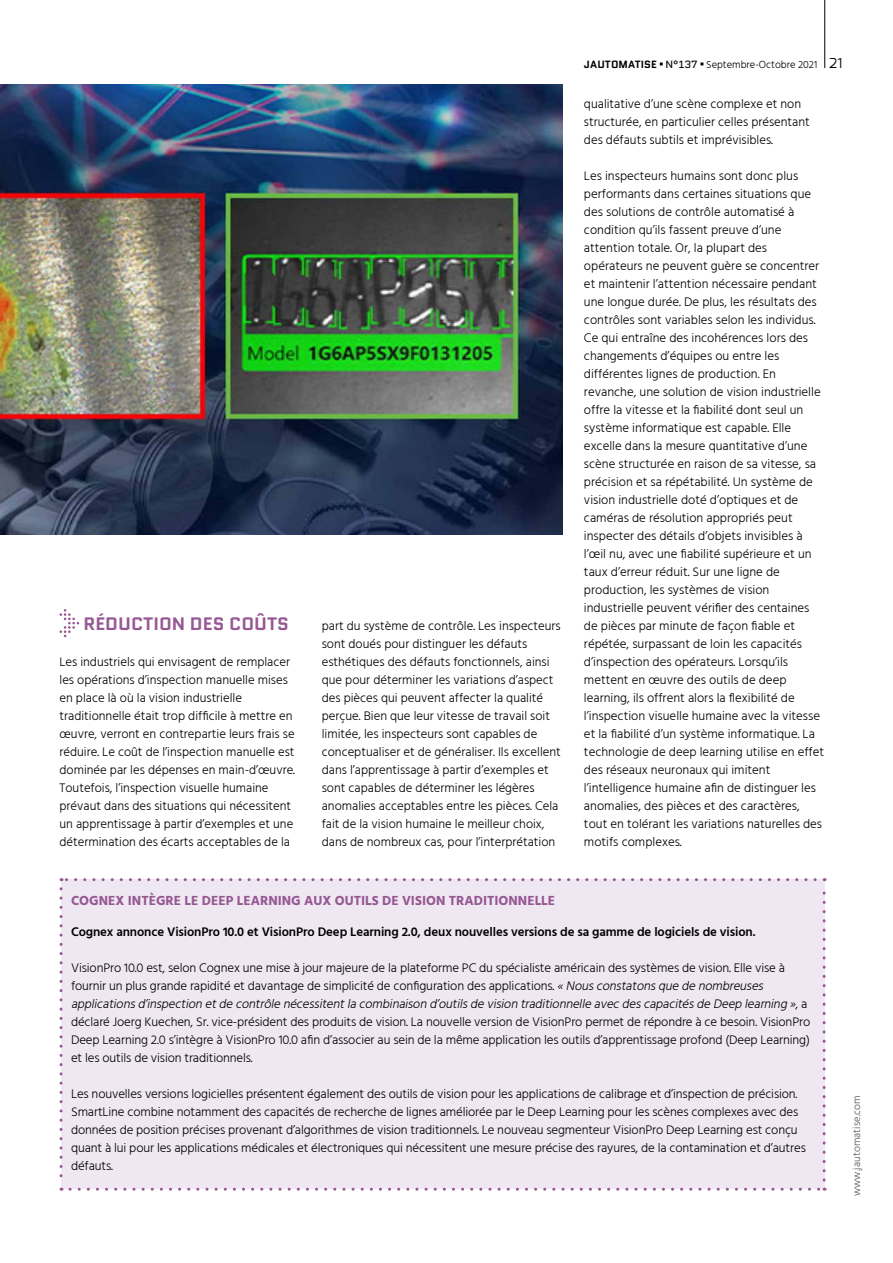
<style>
.page{position:relative;width:893px;height:1263px;background:#fff}
.page>*{position:absolute;margin:0;border:0;box-sizing:border-box;transform-origin:0 0}
.INTER{font:700 18px "Quantico";color:#965893}
.Corps{font:700 13.5px "Hind Guntur";color:#965893}
.Corps-2{font:300 12.75px/18px "Hind Guntur";color:#000}
.Corps-3{font:600 12.75px "Hind Guntur";letter-spacing:-.01em;color:#000}
.t1{font:300 10.5px "Hind Guntur";color:#000}
.t2{font:300 10.5px "Hind Guntur";letter-spacing:.01em;color:#565656}
.s1{font-family:"Quantico";font-weight:700}
.s2{font-family:"Quantico";font-weight:400}
.s3{font-family:"Exo";font-weight:400;font-size:13.5px}
.s4{font-style:italic}
</style>
<div class="page">
<img style="left:0;top:84px;width:563px;height:450px">
<svg style="left:60px;top:609px;width:19px;height:28px"></svg>
<div style="left:61px;top:880px;width:763px;height:309px;background:#efe8f2"></div>
<svg style="left:60px;top:889px;width:3px;height:302px"></svg>
<svg style="left:70px;top:1188px;width:755px;height:3px"></svg>
<svg style="left:823px;top:878px;width:3px;height:302px"></svg>
<svg style="left:61px;top:878px;width:754px;height:3px"></svg>
<hr style="left:824px;top:0;width:1px;height:68px;background:#000">
<p class="INTER" style="left:83px;top:611px;width:207px">RÉDUCTION DES COÛTS</p>
<p class="Corps-2" style="left:60px;top:653px;width:237px">Les industriels qui envisagent de remplacer les opérations d’inspection manuelle mises en place là où la vision industrielle traditionnelle était trop difficile à mettre en œuvre, verront en contrepartie leurs frais se réduire. Le coût de l’inspection manuelle est dominée par les dépenses en main-d’œuvre.<br>Toutefois, l’inspection visuelle humaine prévaut dans des situations qui nécessitent un apprentissage à partir d’exemples et une détermination des écarts acceptables de la</p>
<p class="Corps-2" style="left:322px;top:617px;width:241px">part du système de contrôle. Les inspecteurs sont doués pour distinguer les défauts esthétiques des défauts fonctionnels, ainsi que pour déterminer les variations d’aspect des pièces qui peuvent affecter la qualité perçue. Bien que leur vitesse de travail soit limitée, les inspecteurs sont capables de conceptualiser et de généraliser. Ils excellent dans l’apprentissage à partir d’exemples et sont capables de déterminer les légères anomalies acceptables entre les pièces. Cela fait de la vision humaine le meilleur choix, dans de nombreux cas, pour l’interprétation</p>
<p class="t1" style="left:584px;top:58px;width:259px"><span class="s1">JAUTOMATISE</span> <span class="s2">N°137</span> Septembre-Octobre 2021 <span class="s3">21</span></p>
<p class="Corps-2" style="left:584px;top:95px;width:227px">qualitative d’une scène complexe et non structurée, en particulier celles présentant des défauts subtils et imprévisibles.</p>
<p class="Corps-2" style="left:584px;top:167px;width:242px">Les inspecteurs humains sont donc plus performants dans certaines situations que des solutions de contrôle automatisé à condition qu’ils fassent preuve d’une attention totale. Or, la plupart des opérateurs ne peuvent guère se concentrer et maintenir l’attention nécessaire pendant une longue durée. De plus, les résultats des contrôles sont variables selon les individus.<br>Ce qui entraîne des incohérences lors des changements d’équipes ou entre les différentes lignes de production. En revanche, une solution de vision industrielle offre la vitesse et la fiabilité dont seul un système informatique est capable. Elle excelle dans la mesure quantitative d’une scène structurée en raison de sa vitesse, sa précision et sa répétabilité. Un système de vision industrielle doté d’optiques et de caméras de résolution appropriés peut inspecter des détails d’objets invisibles à l’œil nu, avec une fiabilité supérieure et un taux d’erreur réduit. Sur une ligne de production, les systèmes de vision industrielle peuvent vérifier des centaines de pièces par minute de façon fiable et répétée, surpassant de loin les capacités d’inspection des opérateurs. Lorsqu’ils mettent en œuvre des outils de deep learning, ils offrent alors la flexibilité de l’inspection visuelle humaine avec la vitesse et la fiabilité d’un système informatique. La technologie de deep learning utilise en effet des réseaux neuronaux qui imitent l’intelligence humaine afin de distinguer les anomalies, des pièces et des caractères, tout en tolérant les variations naturelles des motifs complexes.</p>
<p class="Corps" style="left:71px;top:892px;width:486px">COGNEX INTÈGRE LE DEEP LEARNING AUX OUTILS DE VISION TRADITIONNELLE</p>
<p class="Corps-3" style="left:71px;top:924px;width:686px">Cognex annonce VisionPro 10.0 et VisionPro Deep Learning 2.0, deux nouvelles versions de sa gamme de logiciels de vision.</p>
<p class="Corps-2" style="left:71px;top:959px;width:741px">VisionPro 10.0 est, selon Cognex une mise à jour majeure de la plateforme PC du spécialiste américain des systèmes de vision. Elle vise à fournir un plus grande rapidité et davantage de simplicité de configuration des applications. <span class="s4">«Nousconstatonsquedenombreuses applicationsd’inspectionetdecontrôlenécessitentlacombinaisond’outilsdevisiontraditionnelleavecdescapacitésdeDeeplearning »</span>, a déclaré Joerg Kuechen, Sr. vice-président des produits de vision. La nouvelle version de VisionPro permet de répondre à ce besoin. VisionPro Deep Learning 2.0 s’intègre à VisionPro 10.0 afin d’associer au sein de la même application les outils d’apprentissage profond (Deep Learning) et les outils de vision traditionnels.</p>
<p class="Corps-2" style="left:71px;top:1085px;width:736px">Les nouvelles versions logicielles présentent également des outils de vision pour les applications de calibrage et d’inspection de précision.<br>SmartLine combine notamment des capacités de recherche de lignes améliorée par le Deep Learning pour les scènes complexes avec des données de position précises provenant d’algorithmes de vision traditionnels. Le nouveau segmenteur VisionPro Deep Learning est conçu quant à lui pour les applications médicales et électroniques qui nécessitent une mesure précise des rayures, de la contamination et d’autres défauts.</p>
<p class="t2" style="left:850px;top:1196px;width:103px;rotate:-90deg">www.jautomatise.com</p>
</div>
